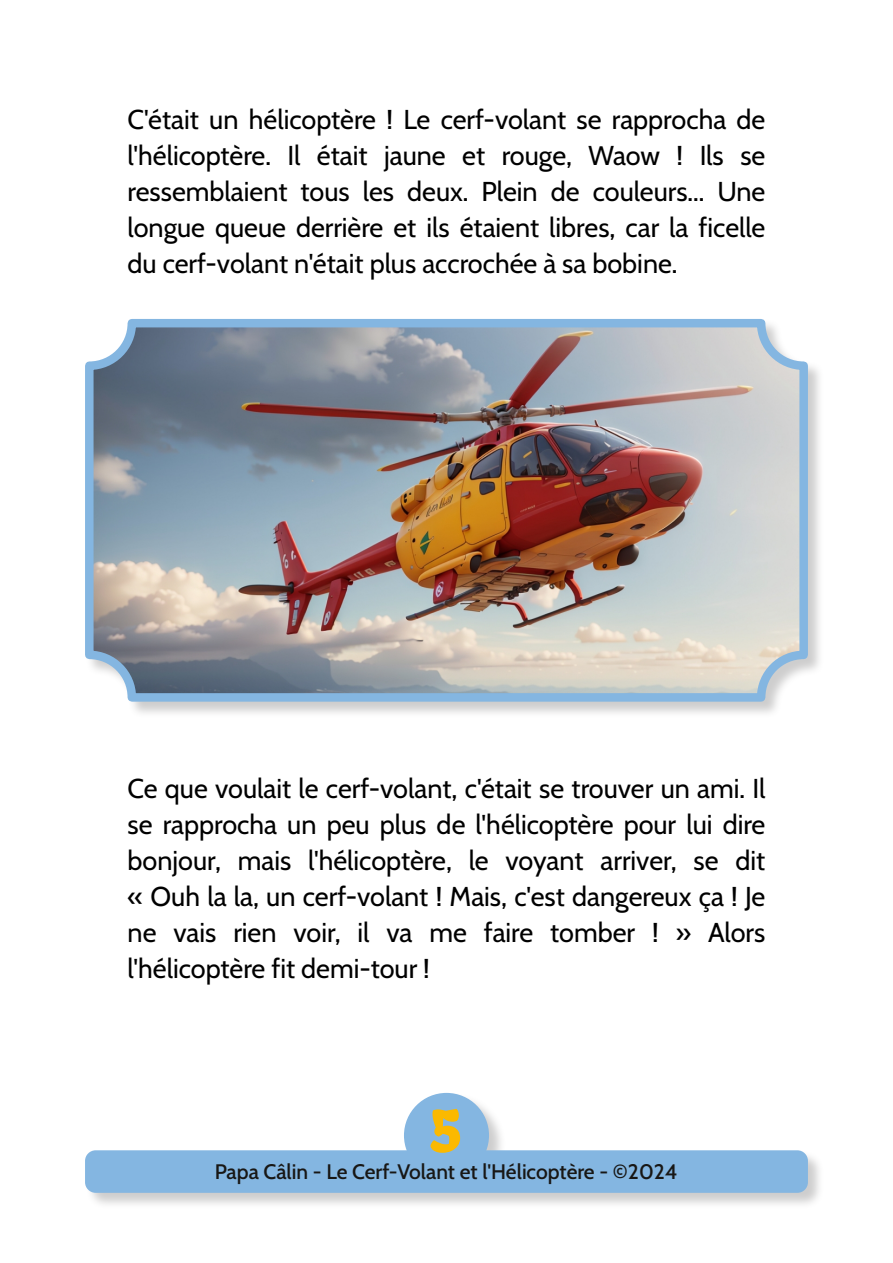
<style>
.page{position:relative;width:893px;height:1263px;background:#fff}
.page>*{position:absolute;margin:0;border:0;box-sizing:border-box;transform-origin:0 0}
.t1{font:60px "Kavoon";color:#fbb900}
.t2{font:27.3px/36px "Cabin";color:#000;text-align:justify}
.t3{font:500 21px "Cabin";color:#181715}
</style>
<div class="page">
<div style="left:85px;top:319px;width:740px;height:400px;background:#9d9c9c;opacity:.5"></div>
<img style="left:89px;top:327px;width:715px;height:370px">
<div style="left:85px;top:319px;width:723px;height:383px;border:9px solid #84b6e1;border-radius:43px"></div>
<div style="left:404px;top:1093px;width:102px;height:102px;background:#9d9c9c;opacity:.5"></div>
<div style="left:404px;top:1093px;width:85px;height:85px;background:#84b6e1;border-radius:50%"></div>
<div style="left:85px;top:1150px;width:740px;height:60px;background:#9d9c9c;opacity:.5"></div>
<div style="left:85px;top:1150px;width:723px;height:43px;background:#84b6e1;border-radius:11px"></div>
<p class="t2" style="left:128px;top:101px;width:639px">C'était un hélicoptère ! Le cerf-volant se rapprocha de l'hélicoptère. Il était jaune et rouge, Waow ! Ils se ressemblaient tous les deux. Plein de couleurs... Une longue queue derrière et ils étaient libres, car la ficelle du cerf-volant n'était plus accrochée à sa bobine.</p>
<p class="t2" style="left:128px;top:770px;width:639px">Ce que voulait le cerf-volant, c'était se trouver un ami. Il se rapprocha un peu plus de l'hélicoptère pour lui dire bonjour, mais l'hélicoptère, le voyant arriver, se dit « Ouh la la, un cerf-volant ! Mais, c'est dangereux ça ! Je ne vais rien voir, il va me faire tomber ! » Alors l'hélicoptère fit demi-tour !</p>
<h1 class="t1" style="left:430px;top:1084px;width:33px">5</h1>
<p class="t3" style="left:215px;top:1159px;width:464px">Papa Câlin - Le Cerf-Volant et l'Hélicoptère - ©2024</p>
</div>
